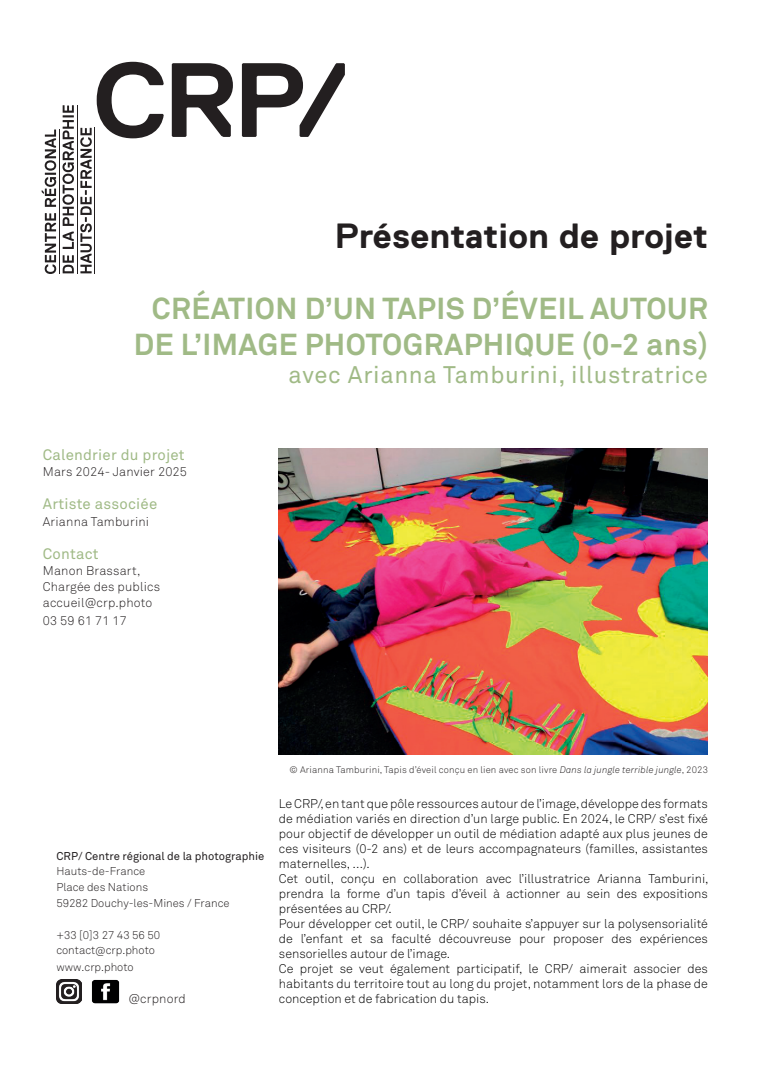
<style>
.page{position:relative;width:773px;height:1081px;background:#fff}
.page>*{position:absolute;margin:0;border:0;box-sizing:border-box;transform-origin:0 0}
.t1{font:700 35px "Replica Pro";letter-spacing:.015em;color:#231f20}
.t2{font:700 30px/36px "Akkurat";letter-spacing:.015em;color:#a0ba86;text-align:center}
.t3{font:23.75px "Akkurat";letter-spacing:.03em;color:#a0ba86}
.t4{font:15px "Akkurat";letter-spacing:.015em;color:#a0ba86}
.t5{font:300 12.5px/15px "Akkurat";color:#000001}
.t6{font:300 12.5px/16.2px "Akkurat";letter-spacing:.015em;color:#231f20}
.t7{font:300 11.25px/15.8px "Akkurat";color:#231f20}
.t8{font:11.25px "Akkurat";color:#231f20}
.t9{font:300 9.38px "Akkurat";letter-spacing:.015em;color:#231f20}
.s1{font-style:italic}
</style>
<div class="page">
<svg style="left:172px;top:63px;width:61px;height:74px"></svg>
<svg style="left:242px;top:63px;width:103px;height:74px"></svg>
<hr style="left:95px;top:128px;width:1px;height:146px;background:#231f20">
<svg style="left:80px;top:62px;width:84px;height:211px"></svg>
<svg style="left:45px;top:213px;width:11px;height:61px"></svg>
<svg style="left:42px;top:129px;width:14px;height:78px"></svg>
<hr style="left:59px;top:129px;width:1px;height:145px;background:#231f20">
<svg style="left:63px;top:255px;width:11px;height:18px"></svg>
<svg style="left:63px;top:232px;width:11px;height:17px"></svg>
<svg style="left:62px;top:105px;width:12px;height:121px"></svg>
<hr style="left:77px;top:105px;width:1px;height:169px;background:#231f20">
<img style="left:278px;top:448px;width:429px;height:306px">
<img style="left:56px;top:979px;width:25px;height:24px">
<img style="left:91px;top:979px;width:28px;height:24px">
<h1 class="t1" style="left:335px;top:216px;width:374px">Présentation de projet</h1>
<h2 class="t2" style="left:134px;top:290px;width:575px">CRÉATION D’UN TAPIS D’ÉVEIL AUTOUR<br>DE L’IMAGE PHOTOGRAPHIQUE (0-2 ans)</h2>
<h3 class="t3" style="left:288px;top:361px;width:421px">avec Arianna Tamburini, illustratrice</h3>
<p class="t4" style="left:43px;top:446px;width:143px">Calendrier du projet</p>
<p class="t6" style="left:43px;top:464px;width:146px">Mars 2024- Janvier 2025</p>
<p class="t4" style="left:43px;top:494px;width:116px">Artiste associée</p>
<p class="t6" style="left:43px;top:514px;width:108px">Arianna Tamburini</p>
<p class="t4" style="left:43px;top:544px;width:57px">Contact</p>
<p class="t6" style="left:43px;top:562px;width:119px">Manon Brassart,<br>Chargée des publics accueil@crp.photo</p>
<p class="t6" style="left:43px;top:612px;width:86px">03 59 61 71 17</p>
<p class="t8" style="left:56px;top:849px;width:209px">CRP/ Centre régional de la photographie</p>
<p class="t7" style="left:56px;top:864px;width:175px">Hauts-de-France<br>Place des Nations<br>59282 Douchy-les-Mines / France</p>
<p class="t7" style="left:56px;top:927px;width:105px">+33 [0]3 27 43 56 50 contact@crp.photo www.crp.photo</p>
<p class="t6" style="left:128px;top:991px;width:59px">@crpnord</p>
<p class="t9" style="left:289px;top:764px;width:420px">© Arianna Tamburini, Tapis d’éveil conçu en lien avec son livre <span class="s1">Dans la jungle terrible jungle</span>, 2023</p>
<p class="t5" style="left:279px;top:796px;width:431px">Le CRP/, en tant que pôle ressources autour de l’image, développe des formats de médiation variés en direction d’un large public. En 2024, le CRP/ s’est fixé pour objectif de développer un outil de médiation adapté aux plus jeunes de ces visiteurs (0-2 ans) et de leurs accompagnateurs (familles, assistantes maternelles, …).<br>Cet outil, conçu en collaboration avec l’illustratrice Arianna Tamburini, prendra la forme d’un tapis d’éveil à actionner au sein des expositions présentées au CRP/.<br>Pour développer cet outil, le CRP/ souhaite s’appuyer sur la polysensorialité de l’enfant et sa faculté découvreuse pour proposer des expériences sensorielles autour de l’image.<br>Ce projet se veut également participatif, le CRP/ aimerait associer des habitants du territoire tout au long du projet, notamment lors de la phase de conception et de fabrication du tapis.</p>
</div>
